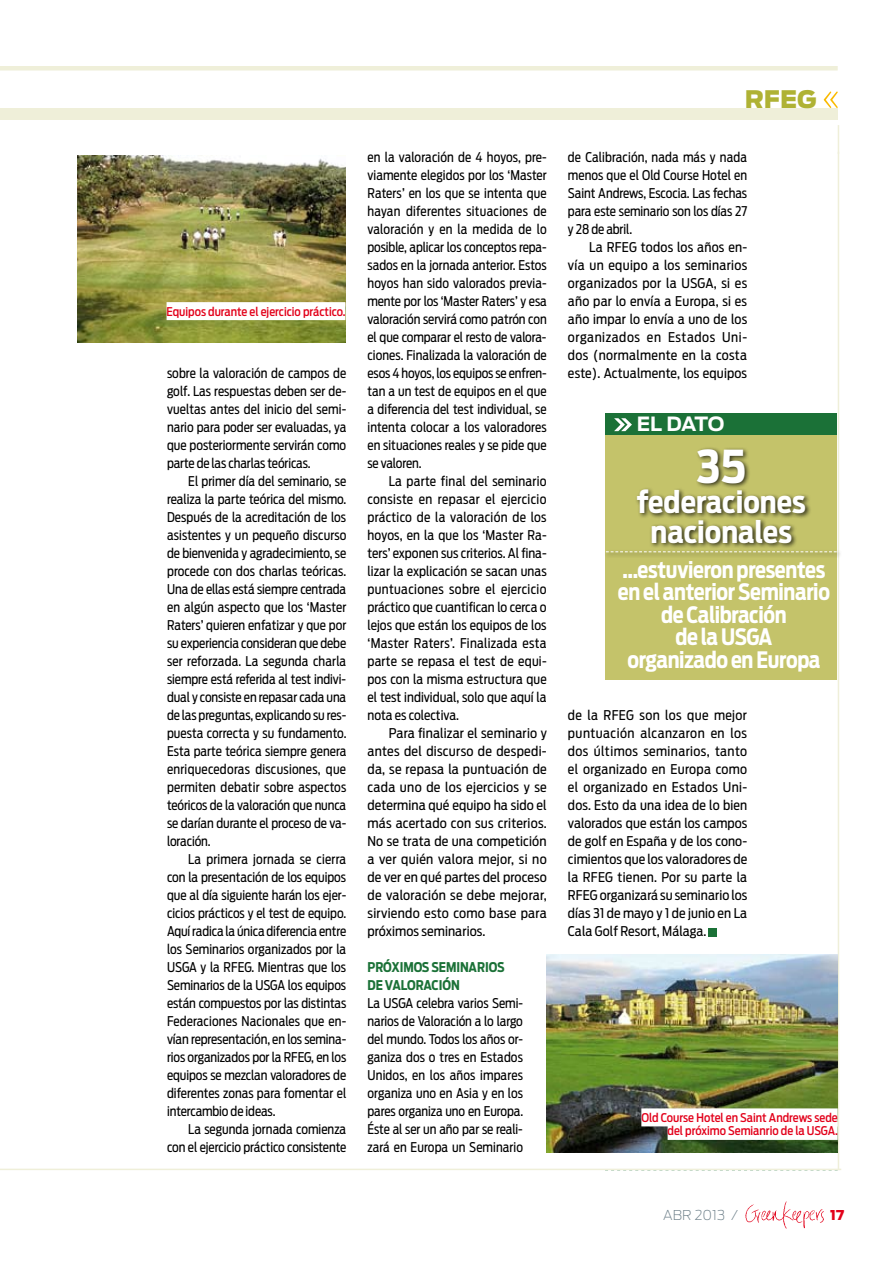
<style>
.page{position:relative;width:893px;height:1263px;background:#fff}
.page>*{position:absolute;margin:0;border:0;box-sizing:border-box;transform-origin:0 0}
.t1{font:700 45px "Antenna Cond";color:#fff}
.t2{font:700 30px/30px "Antenna Cond";color:#fff;text-align:center}
.t3{font:900 24px "Antenna";color:#afb234}
.t4{font:700 22.5px/22.5px "Antenna Cond";letter-spacing:-.015em;color:#fff;text-align:center;scale:.94 1}
.t5{font:700 19.5px "Antenna";letter-spacing:-.025em;color:#fff}
.t6{font:200 13.5px "Antenna";color:#697c86}
.t7{font:900 13.5px "Antenna";color:#e2001a}
.t8{font:13.35px/18px "Antenna Cond";color:#000;text-align:justify}
.t9{font:700 13.35px "Antenna Cond";letter-spacing:-.005em;color:#1b7137}
.t10{font:500 12px/13.5px "Antenna Cond";color:#e2001a;text-align:right}
</style>
<div class="page">
<img style="left:745px;top:1201px;width:79px;height:28px">
<div style="left:709px;top:928px;width:8px;height:8px;background:#1b7137"></div>
<svg style="left:838px;top:125px;width:1px;height:27px"></svg>
<hr style="left:838px;top:152px;width:1px;height:1018px;background:#efefd9">
<hr style="left:0;top:1169px;width:841px;height:1px;background:#efefd9">
<div style="left:0;top:108px;width:838px;height:11px;background:#efefd9"></div>
<div style="left:0;top:66px;width:838px;height:5px;background:#efefd9"></div>
<div style="left:606px;top:435px;width:231px;height:245px;background:#c4c36a"></div>
<div style="left:603px;top:446px;width:240px;height:113px;background:#000;opacity:.75"></div>
<svg style="left:606px;top:551px;width:231px;height:1px"></svg>
<div style="left:606px;top:414px;width:231px;height:21px;background:#1b7137"></div>
<svg style="left:614px;top:418px;width:18px;height:13px"></svg>
<svg style="left:824px;top:92px;width:14px;height:16px"></svg>
<img style="left:78px;top:156px;width:268px;height:186px">
<img style="left:546px;top:954px;width:292px;height:198px">
<div style="left:167px;top:302px;width:178px;height:18px;background:#fff"></div>
<div style="left:641px;top:1108px;width:197px;height:18px;background:#fff"></div>
<div style="left:668px;top:1122px;width:170px;height:18px;background:#fff"></div>
<p class="t10" style="left:167px;top:305px;width:180px">Equipos durante el ejercicio práctico.</p>
<p class="t8" style="left:167px;top:364px;width:181px">sobre la valoración de campos de golf. Las respuestas deben ser de&shy;vueltas antes del inicio del semi&shy;nario para poder ser evaluadas, ya que posteriormente servirán como parte de las charlas teóricas.</p>
<p class="t8" style="left:167px;top:472px;width:181px;text-indent:21px">El primer día del seminario, se realiza la parte teórica del mismo.<br>Después de la acreditación de los asistentes y un pequeño discurso de bienvenida y agradecimiento, se procede con dos charlas teóricas.<br>Una de ellas está siempre centrada en algún aspecto que los ‘Master Raters’ quieren enfatizar y que por su experiencia consideran que debe ser reforzada. La segunda charla siempre está referida al test indivi&shy;dual y consiste en repasar cada una de las preguntas, explicando su res&shy;puesta correcta y su fundamento.<br>Esta parte teórica siempre genera enriquecedoras discusiones, que permiten debatir sobre aspectos teóricos de la valoración que nunca se darían durante el proceso de va&shy;loración.</p>
<p class="t8" style="left:167px;top:850px;width:181px;text-indent:21px">La primera jornada se cierra con la presentación de los equipos que al día siguiente harán los ejer&shy;cicios prácticos y el test de equipo.<br>Aquí radica la única diferencia entre los Seminarios organizados por la USGA y la RFEG. Mientras que los Seminarios de la USGA los equipos están compuestos por las distintas Federaciones Nacionales que en&shy;vían representación, en los semina&shy;rios organizados por la RFEG, en los equipos se mezclan valoradores de diferentes zonas para fomentar el intercambio de ideas.</p>
<p class="t8" style="left:167px;top:1120px;width:181px;text-align:right">La segunda jornada comienza con el ejercicio práctico consistente</p>
<p class="t8" style="left:367px;top:148px;width:181px">en la valoración de 4 hoyos, pre&shy;viamente elegidos por los ‘Master Raters’ en los que se intenta que hayan diferentes situaciones de valoración y en la medida de lo posible, aplicar los conceptos repa&shy;sados en la jornada anterior. Estos hoyos han sido valorados previa&shy;mente por los ‘Master Raters’ y esa valoración servirá como patrón con el que comparar el resto de valora&shy;ciones. Finalizada la valoración de esos 4 hoyos, los equipos se enfren&shy;tan a un test de equipos en el que a diferencia del test individual, se intenta colocar a los valoradores en situaciones reales y se pide que se valoren.</p>
<p class="t8" style="left:367px;top:472px;width:181px;text-indent:21px">La parte final del seminario consiste en repasar el ejercicio práctico de la valoración de los hoyos, en la que los ‘Master Ra&shy;ters’ exponen sus criterios. Al fina&shy;lizar la explicación se sacan unas puntuaciones sobre el ejercicio práctico que cuantifican lo cerca o lejos que están los equipos de los ‘Master Raters’. Finalizada esta parte se repasa el test de equi&shy;pos con la misma estructura que el test individual, solo que aquí la nota es colectiva.</p>
<p class="t8" style="left:367px;top:724px;width:181px;text-indent:21px">Para finalizar el seminario y antes del discurso de despedi&shy;da, se repasa la puntuación de cada uno de los ejercicios y se determina qué equipo ha sido el más acertado con sus criterios.<br>No se trata de una competición a ver quién valora mejor, si no de ver en qué partes del proceso de valoración se debe mejorar, sirviendo esto como base para próximos seminarios.</p>
<p class="t9" style="left:367px;top:959px;width:97px">PRÓXIMOS SEMINARIO</p>
<p class="t9" style="left:497px;top:959px;width:9px">S</p>
<p class="t9" style="left:367px;top:977px;width:26px">DE VALORACI</p>
<p class="t9" style="left:442px;top:977px;width:17px">ÓN</p>
<p class="t8" style="left:367px;top:994px;width:157px">La USGA celebra varios Semi&shy;narios de Valoración a lo largo del mundo. Todos los años or&shy;ganiza dos o tres en Estados Unidos, en los años impares organiza uno en Asia y en los pares organiza uno en Europa.<br>Éste al ser un año par se reali&shy;zará en Europa un Seminario</p>
<h3 class="t3" style="left:745px;top:85px;width:72px">RFEG</h3>
<p class="t8" style="left:568px;top:148px;width:181px">de Calibración, nada más y nada menos que el Old Course Hotel en Saint Andrews, Escocia. Las fechas para este seminario son los días 27 y 28 de abril.</p>
<p class="t8" style="left:568px;top:238px;width:181px;text-indent:21px">La RFEG todos los años en&shy;vía un equipo a los seminarios organizados por la USGA, si es año par lo envía a Europa, si es año impar lo envía a uno de los organizados en Estados Uni&shy;dos (normalmente en la costa este). Actualmente, los equipos</p>
<h3 class="t5" style="left:637px;top:412px;width:89px">EL DATO</h3>
<h1 class="t1" style="left:696px;top:439px;width:51px">35</h1>
<h2 class="t2" style="left:637px;top:487px;width:171px">federaciones nacionales</h2>
<h3 class="t4" style="left:618px;top:558px;width:227px">…estuvieron presentes en el anterior Seminario de Calibración<br>de la USGA<br>organizado en Europa</h3>
<p class="t8" style="left:568px;top:706px;width:181px">de la RFEG son los que mejor puntuación alcanzaron en los dos últimos seminarios, tanto el organizado en Europa como el organizado en Estados Uni&shy;dos. Esto da una idea de lo bien valorados que están los campos de golf en España y de los cono&shy;cimientos que los valoradores de la RFEG tienen. Por su parte la RFEG organizará su seminario los días 31 de mayo y 1 de junio en La Cala Golf Resort, Málaga.</p>
<p class="t10" style="left:641px;top:1111px;width:198px">Old Course Hotel en Saint Andrews sede del próximo Semianrio de la USGA.</p>
<p class="t6" style="left:663px;top:1207px;width:76px">ABR 2013 /</p>
<p class="t7" style="left:830px;top:1207px;width:16px">17</p>
</div>
